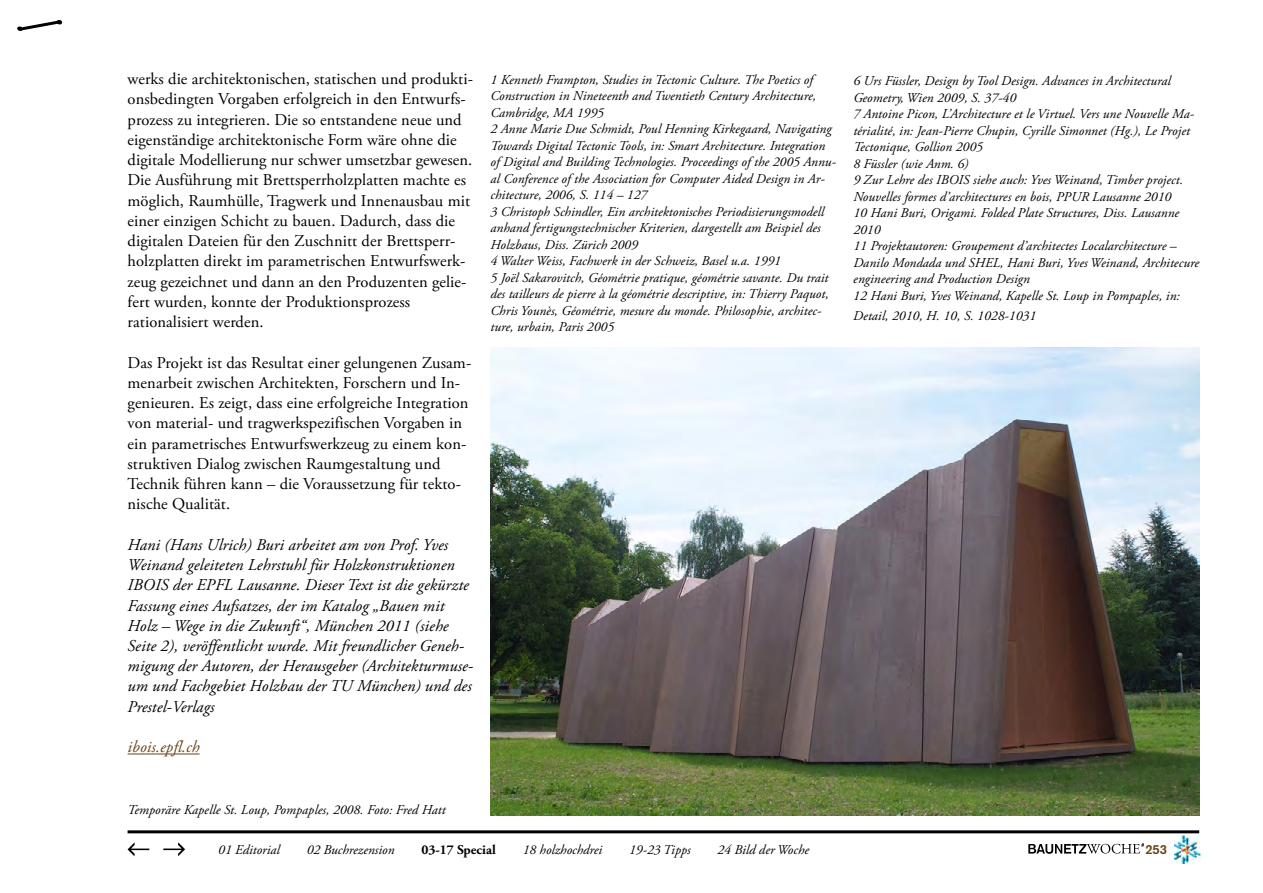
<style>
.page{position:relative;width:1263px;height:893px;background:#fff}
.page>*{position:absolute;margin:0;border:0;box-sizing:border-box;transform-origin:0 0}
.t1{font:16.5px/20.2px "Adobe Garamond Pro";letter-spacing:.005em;color:#000}
.t2{font:italic 16.5px/20.2px "Adobe Garamond Pro";letter-spacing:.005em;color:#000}
.t3{font:italic 16.5px "Adobe Garamond Pro";letter-spacing:.005em;color:#674417}
.t4{font:italic 13.5px/16.5px "Adobe Garamond Pro";letter-spacing:.005em;color:#000}
.t5{font:700 13.5px "Adobe Garamond Pro";color:#000}
.t6{font:700 13.05px "Akzidenz Grotesk";color:#674417}
</style>
<div class="page">
<hr style="left:128px;top:830px;width:1071px;height:3px;background:#000">
<svg style="left:128px;top:842px;width:21px;height:14px"></svg>
<svg style="left:163px;top:842px;width:22px;height:14px"></svg>
<svg style="left:17px;top:20px;width:46px;height:11px"></svg>
<svg style="left:1028px;top:843px;width:116px;height:11px"></svg>
<img style="left:1174px;top:835px;width:26px;height:29px">
<hr style="left:128px;top:754px;width:72px;height:1px;background:#674417">
<img style="left:490px;top:347px;width:709px;height:468px">
<p class="t1" style="left:128px;top:69px;width:347px">werks die architektonischen, statischen und produkti&shy;onsbedingten Vorgaben erfolgreich in den Entwurfs&shy;prozess zu integrieren. Die so entstandene neue und eigenständige architektonische Form wäre ohne die digitale Modellierung nur schwer umsetzbar gewesen.<br>Die Ausführung mit Brettsperrholzplatten machte es möglich, Raumhülle, Tragwerk und Innenausbau mit einer einzigen Schicht zu bauen. Dadurch, dass die digitalen Dateien für den Zuschnitt der Brettsperr&shy;holzplatten direkt im parametrischen Entwurfswerk&shy;zeug gezeichnet und dann an den Produzenten gelie&shy;fert wurden, konnte der Produktionsprozess rationalisiert werden.</p>
<p class="t1" style="left:128px;top:353px;width:345px">Das Projekt ist das Resultat einer gelungenen Zusam&shy;menarbeit zwischen Architekten, Forschern und In&shy;genieuren. Es zeigt, dass eine erfolgreiche Integration von material- und tragwerkspezifischen Vorgaben in ein parametrisches Entwurfswerkzeug zu einem kon&shy;struktiven Dialog zwischen Raumgestaltung und Technik führen kann – die Voraussetzung für tekto&shy;nische Qualität.</p>
<p class="t2" style="left:128px;top:535px;width:347px">Hani (Hans Ulrich) Buri arbeitet am von Prof. Yves Weinand geleiteten Lehrstuhl für Holzkonstruktionen IBOIS der EPFL Lausanne. Dieser Text ist die gekürzte Fassung eines Aufsatzes, der im Katalog „Bauen mit Holz – Wege in die Zukunft“, München 2011 (siehe Seite 2), veröffentlicht wurde. Mit freundlicher Geneh&shy;migung der Autoren, der Herausgeber (Architekturmuse&shy;um und Fachgebiet Holzbau der TU München) und des Prestel-Verlags</p>
<p class="t3" style="left:128px;top:737px;width:74px">ibois.epfl.ch</p>
<p class="t4" style="left:490px;top:71px;width:347px">1 Kenneth Frampton, Studies in Tectonic Culture. The Poetics of Construction in Nineteenth and Twentieth Century Architecture, Cambridge, MA 1995<br>2 Anne Marie Due Schmidt, Poul Henning Kirkegaard, Navigating Towards Digital Tectonic Tools, in: Smart Architecture. Integration of Digital and Building Technologies. Proceedings of the 2005 Annu&shy;al Conference of the Association for Computer Aided Design in Ar&shy;chitecture, 2006, S. 114 – 127<br>3 Christoph Schindler, Ein architektonisches Periodisierungsmodell anhand fertigungstechnischer Kriterien, dargestellt am Beispiel des Holzbaus, Diss. Zürich 2009<br>4 Walter Weiss, Fachwerk in der Schweiz, Basel u.a. 1991<br>5 Joël Sakarovitch, Géométrie pratique, géométrie savante. Du trait des tailleurs de pierre à la géométrie descriptive, in: Thierry Paquot, Chris Younès, Géométrie, mesure du monde. Philosophie, architec&shy;ture, urbain, Paris 2005</p>
<p class="t4" style="left:853px;top:73px;width:348px">6 Urs Füssler, Design by Tool Design. Advances in Architectural Geometry, Wien 2009, S. 37-40<br>7 Antoine Picon, L’Architecture et le Virtuel. Vers une Nouvelle Ma&shy;térialité, in: Jean-Pierre Chupin, Cyrille Simonnet (Hg.), Le Projet Tectonique, Gollion 2005<br>8 Füssler (wie Anm. 6)<br>9 Zur Lehre des IBOIS siehe auch: Yves Weinand, Timber project.<br>Nouvelles formes d’architectures en bois, PPUR Lausanne 2010<br>10 Hani Buri, Origami. Folded Plate Structures, Diss. Lausanne 2010<br>11 Projektautoren: Groupement d’architectes Localarchitecture – Danilo Mondada und SHEL, Hani Buri, Yves Weinand, Architecure engineering and Production Design<br>12 Hani Buri, Yves Weinand, Kapelle St. Loup in Pompaples, in:</p>
<p class="t4" style="left:853px;top:308px;width:184px">Detail, 2010, H. 10, S. 1028-1031</p>
<p class="t4" style="left:128px;top:802px;width:321px">Temporäre Kapelle St. Loup, Pompaples, 2008. Foto: Fred Hatt</p>
<p class="t4" style="left:218px;top:841px;width:63px">01 Editorial</p>
<p class="t4" style="left:307px;top:841px;width:89px">02 Buchrezension</p>
<p class="t5" style="left:421px;top:841px;width:76px">03-17 Special</p>
<p class="t4" style="left:523px;top:841px;width:81px">18 holzhochdrei</p>
<p class="t4" style="left:629px;top:841px;width:63px">19-23 Tipps</p>
<p class="t4" style="left:717px;top:841px;width:93px">24 Bild der Woche</p>
<p class="t6" style="left:1145px;top:841px;width:23px">253</p>
</div>
